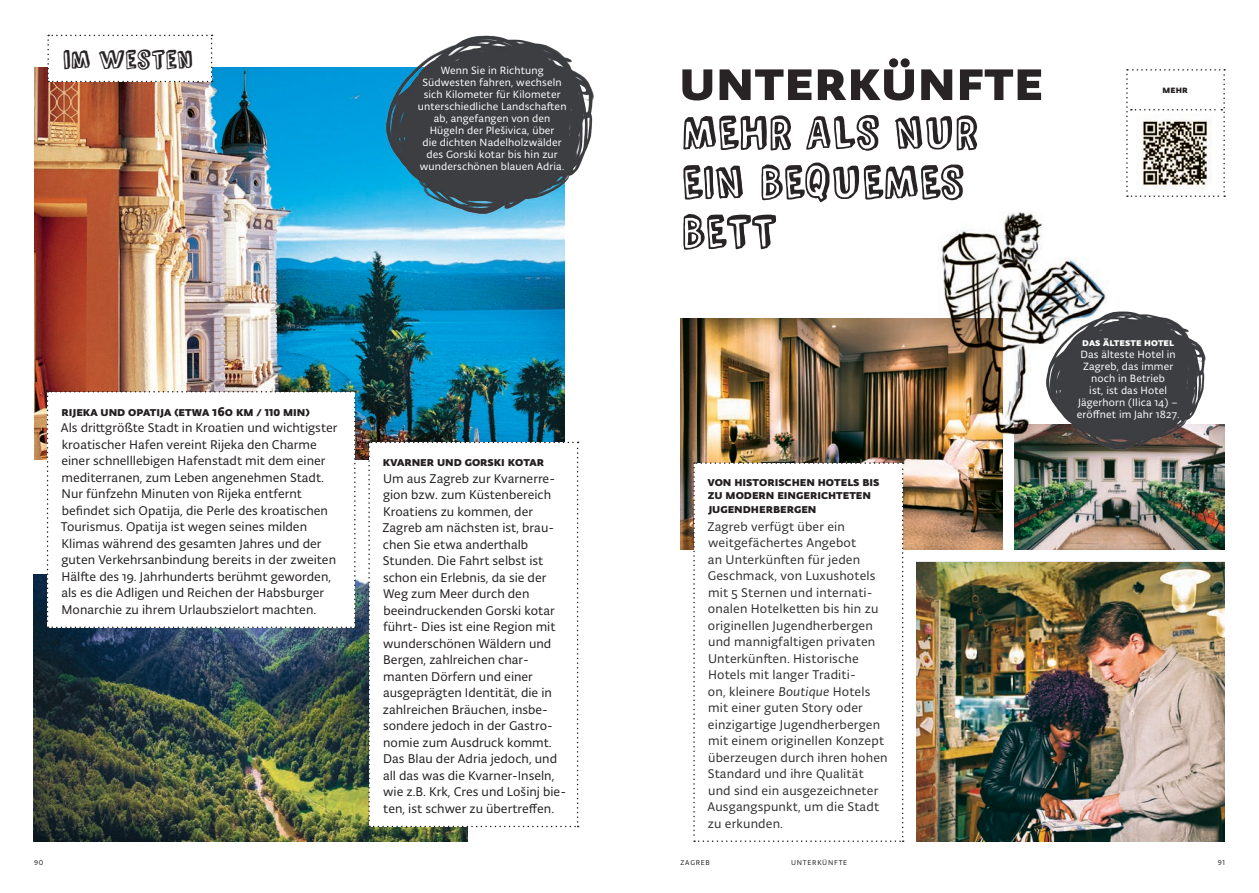
<style>
.page{position:relative;width:1259px;height:893px;background:#fff}
.page>*{position:absolute;margin:0;border:0;box-sizing:border-box;transform-origin:0 0}
.t1{font:700 60px "Typonine Sans Pro";letter-spacing:.01em;color:#282426}
.t2{font:55.5px/49.5px "Comic Zine OT";color:#282426}
.t3{font:31.35px "Comic Zine OT";color:#282426}
.BOXIĆI{font:13.5px/16.5px "Typonine Sans Pro";color:#231f20}
.BOXIĆI-2{font:13.5px/16.5px "Typonine Sans Pro";letter-spacing:.01em;color:#312f30}
.BOXIĆI-3{font:700 13.5px/13.5px "Typonine Sans Pro";color:#231f20}
.BIG_TXT{font:11.25px/12px "Typonine Sans Pro";letter-spacing:.01em;color:#fff;text-align:center}
.BIG_TXT-2{font:700 11.25px "Typonine Sans Pro";letter-spacing:.01em;color:#fff}
.t4{font:700 10.5px "Typonine Sans Pro";color:#231f20}
.t5{font:7.5px "Typonine Sans Pro";letter-spacing:.1em;color:#231f20}
.s1{font-style:italic}
</style>
<div class="page">
<img style="left:34px;top:575px;width:433px;height:267px">
<img style="left:34px;top:67px;width:530px;height:392px">
<svg style="left:368px;top:442px;width:210px;height:385px"></svg>
<svg style="left:47px;top:391px;width:309px;height:237px"></svg>
<svg style="left:47px;top:35px;width:165px;height:47px"></svg>
<img style="left:382px;top:35px;width:212px;height:189px">
<img style="left:1015px;top:425px;width:209px;height:124px">
<img style="left:1043px;top:311px;width:164px;height:146px">
<img style="left:680px;top:319px;width:322px;height:230px">
<img style="left:916px;top:562px;width:309px;height:280px">
<img style="left:927px;top:212px;width:182px;height:238px">
<svg style="left:1126px;top:69px;width:99px;height:128px"></svg>
<img style="left:1136px;top:114px;width:76px;height:77px">
<svg style="left:693px;top:462px;width:210px;height:380px"></svg>
<p class="t3" style="left:63px;top:44px;width:132px">IM WESTEN</p>
<p class="BIG_TXT" style="left:418px;top:65px;width:150px">Wenn Sie in Richtung<br>Südwesten fahren, wechseln sich Kilometer für Kilometer unterschiedliche Landschaften ab, angefangen von den<br>Hügeln der Plešivica, über<br>die dichten Nadelholzwälder des Gorski kotar bis hin zur wunderschönen blauen Adria.</p>
<p class="t1" style="left:679px;top:44px;width:365px">unterkünfte</p>
<p class="t2" style="left:680px;top:108px;width:299px">MEHR ALS NUR<br>EIN BEQUEMES<br>BETT</p>
<p class="t4" style="left:1162px;top:83px;width:27px">mehr</p>
<p class="BIG_TXT-2" style="left:1082px;top:335px;width:93px">das älteste hotel</p>
<p class="BIG_TXT" style="left:1077px;top:348px;width:104px">Das älteste Hotel in<br>Zagreb, das immer noch in Betrieb<br>ist, ist das Hotel<br>Jägerhorn (Ilica 14) – eröffnet im Jahr 1827.</p>
<p class="BOXIĆI-3" style="left:61px;top:405px;width:250px">rijeka und opatija (etwa 160 km / 110 min)</p>
<p class="BOXIĆI" style="left:61px;top:419px;width:278px">Als drittgrößte Stadt in Kroatien und wichtigster kroatischer Hafen vereint Rijeka den Charme einer schnelllebigen Hafenstadt mit dem einer mediterranen, zum Leben angenehmen Stadt.<br>Nur fünfzehn Minuten von Rijeka entfernt befindet sich Opatija, die Perle des kroatischen Tourismus. Opatija ist wegen seines milden Klimas während des gesamten Jahres und der guten Verkehrsanbindung bereits in der zweiten Hälfte des 19. Jahrhunderts berühmt geworden, als es die Adligen und Reichen der Habsburger Monarchie zu ihrem Urlaubszielort machten.</p>
<p class="BOXIĆI-3" style="left:383px;top:455px;width:163px">kvarner und gorski kotar</p>
<p class="BOXIĆI" style="left:382px;top:470px;width:185px">Um aus Zagreb zur Kvarnerre&shy;gion bzw. zum Küstenbereich<br>Kroatiens zu kommen, der<br>Zagreb am nächsten ist, brau&shy;chen Sie etwa anderthalb<br>Stunden. Die Fahrt selbst ist schon ein Erlebnis, da sie der<br>Weg zum Meer durch den beeindruckenden Gorski kotar führt- Dies ist eine Region mit wunderschönen Wäldern und<br>Bergen, zahlreichen char&shy;manten Dörfern und einer ausgeprägten Identität, die in zahlreichen Bräuchen, insbe&shy;sondere jedoch in der Gastro&shy;nomie zum Ausdruck kommt.<br>Das Blau der Adria jedoch, und all das was die Kvarner-Inseln, wie z.B. Krk, Cres und Lošinj bie&shy;ten, ist schwer zu übertreffen.</p>
<p class="BOXIĆI-3" style="left:708px;top:474px;width:173px">von historischen hotels bis zu modern eingerichteten jugendherbergen</p>
<p class="BOXIĆI-2" style="left:707px;top:518px;width:182px">Zagreb verfügt über ein weitgefächertes Angebot<br>an Unterkünften für jeden<br>Geschmack, von Luxushotels mit 5 Sternen und internati&shy;onalen Hotelketten bis hin zu originellen Jugendherbergen und mannigfaltigen privaten<br>Unterkünften. Historische<br>Hotels mit langer Traditi-<br>on, kleinere <span class="s1">Boutique</span> Hotels mit einer guten Story oder einzigartige Jugendherbergen mit einem originellen Konzept überzeugen durch ihren hohen<br>Standard und ihre Qualität und sind ein ausgezeichneter<br>Ausgangspunkt, um die Stadt zu erkunden.</p>
<p class="t5" style="left:791px;top:858px;width:58px">UNTERKÜNFTE</p>
<p class="t5" style="left:34px;top:858px;width:11px">90</p>
<p class="t5" style="left:680px;top:858px;width:31px">ZAGREB</p>
<p class="t5" style="left:1217px;top:858px;width:9px">91</p>
</div>
